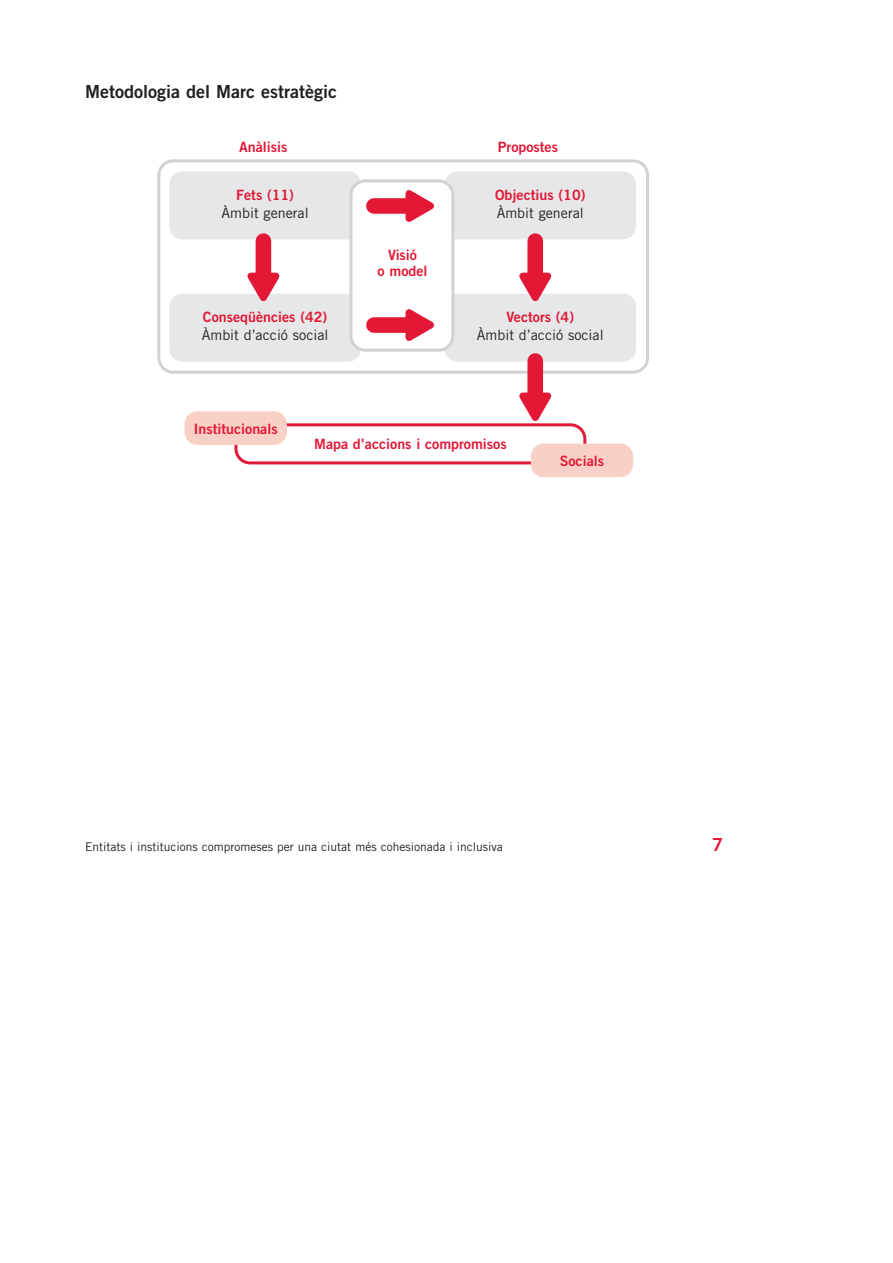
<style>
.page{position:relative;width:893px;height:1263px;background:#fff}
.page>*{position:absolute;margin:0;border:0;box-sizing:border-box;transform-origin:0 0}
.t1{font:18px "Trade Gothic Bold Two";color:#231f20}
.t2{font:18px "Trade Gothic Bold Two";color:#e31836}
.t3{font:14.25px/16.5px "Trade Gothic Bold Two";color:#e31836;text-align:center}
.t4{font:14.25px "Trade Gothic";color:#231f20}
.t5{font:12px "Trade Gothic";color:#231f20}
</style>
<div class="page">
<svg style="left:157px;top:159px;width:492px;height:215px"></svg>
<div style="left:184px;top:411px;width:103px;height:34px;background:#f9d0c5;border-radius:13px"></div>
<div style="left:531px;top:444px;width:102px;height:33px;background:#f9d0c5;border-radius:13px"></div>
<div style="left:169px;top:171px;width:192px;height:68px;background:#e6e7e8;border-radius:13px"></div>
<div style="left:444px;top:171px;width:192px;height:68px;background:#e6e7e8;border-radius:13px"></div>
<div style="left:444px;top:294px;width:192px;height:68px;background:#e6e7e8;border-radius:13px"></div>
<div style="left:169px;top:294px;width:192px;height:68px;background:#e6e7e8;border-radius:13px"></div>
<div style="left:255px;top:241px;width:16px;height:35px;background:#e31836"></div>
<svg style="left:247px;top:269px;width:32px;height:32px"></svg>
<div style="left:527px;top:241px;width:16px;height:35px;background:#e31836"></div>
<svg style="left:519px;top:269px;width:32px;height:32px"></svg>
<div style="left:527px;top:361px;width:16px;height:35px;background:#e31836"></div>
<svg style="left:234px;top:389px;width:352px;height:75px"></svg>
<svg style="left:349px;top:179px;width:105px;height:173px"></svg>
<p class="t1" style="left:85px;top:85px;width:254px">Metodologia del Marc estratègic</p>
<p class="t3" style="left:239px;top:140px;width:50px">Anàlisis</p>
<p class="t3" style="left:498px;top:140px;width:62px">Propostes</p>
<p class="t3" style="left:236px;top:188px;width:59px">Fets (11)</p>
<p class="t4" style="left:221px;top:207px;width:89px">Àmbit general</p>
<p class="t3" style="left:203px;top:310px;width:126px">Conseqüències (42)</p>
<p class="t4" style="left:202px;top:330px;width:128px">Àmbit d’acció social</p>
<p class="t3" style="left:194px;top:422px;width:85px">Institucionals</p>
<p class="t3" style="left:377px;top:248px;width:51px">Visió<br>o model</p>
<p class="t3" style="left:495px;top:188px;width:92px">Objectius (10)</p>
<p class="t4" style="left:496px;top:207px;width:89px">Àmbit general</p>
<p class="t3" style="left:506px;top:310px;width:69px">Vectors (4)</p>
<p class="t4" style="left:477px;top:330px;width:128px">Àmbit d’acció social</p>
<p class="t3" style="left:314px;top:437px;width:194px">Mapa d’accions i compromisos</p>
<p class="t3" style="left:559px;top:454px;width:46px">Socials</p>
<p class="t5" style="left:85px;top:842px;width:419px">Entitats i institucions compromeses per una ciutat més cohesionada i inclusiva</p>
<p class="t2" style="left:712px;top:838px;width:12px">7</p>
</div>
